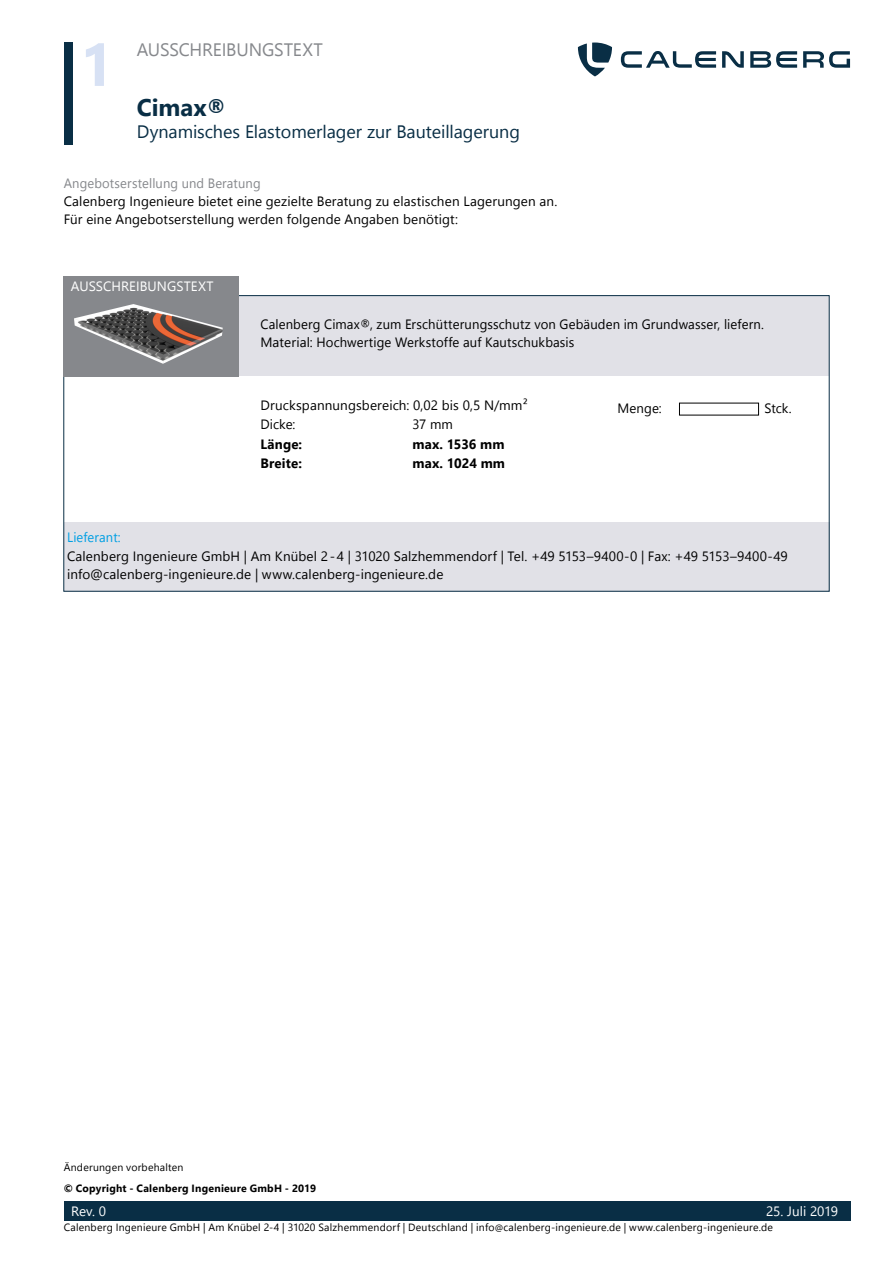
<style>
.page{position:relative;width:893px;height:1263px;background:#fff}
.page>*{position:absolute;margin:0;border:0;box-sizing:border-box;transform-origin:0 0}
.t1{font:700 59.55px "Nirmala UI";color:#d7e1f4}
.t2{font:700 24px "Nirmala UI";color:#092e45}
.t3{font:18px "Nirmala UI";letter-spacing:-.005em;color:#092e45}
.t4{font:18px "Nirmala UI";letter-spacing:-.01em;color:#86888c}
.t5{font:13.5px/18px "Nirmala UI";letter-spacing:.01em;color:#000}
.t6{font:13.5px "Nirmala UI";letter-spacing:.005em;color:#fff}
.t7{font:700 13.5px "Nirmala UI";letter-spacing:.01em;color:#000}
.t8{font:13.5px "Nirmala UI";letter-spacing:.015em;color:#86888c;scale:.96 1}
.t9{font:13.5px "Nirmala UI";letter-spacing:.01em;color:#009fe3;scale:.96 1}
.t10{font:10.5px "Nirmala UI";letter-spacing:.02em;color:#000}
.t11{font:700 10.5px "Nirmala UI";letter-spacing:.02em;color:#000}
.s1{font-size:9px}
</style>
<div class="page">
<div style="left:64px;top:43px;width:8px;height:102px;background:#092e45"></div>
<svg style="left:621px;top:51px;width:229px;height:17px"></svg>
<svg style="left:578px;top:43px;width:34px;height:33px"></svg>
<div style="left:64px;top:522px;width:766px;height:70px;background:#e1e1e7"></div>
<div style="left:64px;top:1201px;width:786px;height:19px;background:#092e45"></div>
<div style="left:64px;top:296px;width:765px;height:80px;background:#e1e1e7"></div>
<div style="left:63px;top:276px;width:176px;height:100px;background:#86888c"></div>
<img style="left:74px;top:304px;width:149px;height:60px">
<h1 class="t1" style="left:80px;top:16px;width:36px">1</h1>
<h3 class="t4" style="left:137px;top:35px;width:187px">AUSSCHREIBUNGSTEXT</h3>
<h2 class="t2" style="left:137px;top:88px;width:91px">Cimax®</h2>
<h3 class="t3" style="left:137px;top:117px;width:385px">Dynamisches Elastomerlager zur Bauteillagerung</h3>
<p class="t8" style="left:64px;top:173px;width:207px">Angebotserstellung und Beratung</p>
<p class="t5" style="left:64px;top:192px;width:495px">Calenberg Ingenieure bietet eine gezielte Beratung zu elastischen Lagerungen an.<br>Für eine Angebotserstellung werden folgende Angaben benötigt:</p>
<p class="t6" style="left:71px;top:275px;width:144px">AUSSCHREIBUNGSTEXT</p>
<p class="t9" style="left:67px;top:526px;width:57px">Lieferant:</p>
<p class="t5" style="left:260px;top:314px;width:505px">Calenberg Cimax®, zum Erschütterungsschutz von Gebäuden im Grundwasser, liefern.<br>Material: Hochwertige Werkstoffe auf Kautschukbasis</p>
<p class="t5" style="left:260px;top:395px;width:269px">Druckspannungsbereich: 0,02 bis 0,5 N/mm²</p>
<p class="t5" style="left:617px;top:399px;width:46px">Menge:</p>
<p class="t5" style="left:764px;top:399px;width:29px">Stck.</p>
<p class="t5" style="left:260px;top:414px;width:36px">Dicke:</p>
<p class="t5" style="left:412px;top:414px;width:42px">37 mm</p>
<p class="t7" style="left:260px;top:433px;width:43px">Länge:</p>
<p class="t7" style="left:412px;top:433px;width:94px">max. 1536 mm</p>
<p class="t7" style="left:260px;top:452px;width:43px">Breite:</p>
<p class="t7" style="left:412px;top:452px;width:94px">max. 1024 mm</p>
<p class="t5" style="left:67px;top:546px;width:722px">Calenberg Ingenieure GmbH | Am Knübel 2-4 | 31020 Salzhemmendorf | Tel. +49 5153–9400-0 | Fax: +49 5153–9400-49 info@calenberg-ingenieure.de | www.calenberg-ingenieure.de</p>
<p class="t10" style="left:64px;top:1158px;width:121px">Änderungen vorbehalten</p>
<p class="t11" style="left:64px;top:1179px;width:254px">© Copyright - Calenberg Ingenieure GmbH - 2019</p>
<p class="t10" style="left:64px;top:1219px;width:711px">Calenberg Ingenieure GmbH | Am Knübel 2-4 | 31020 Salzhemmendorf | Deutschland | info<span class="s1">@</span>calenberg-ingenieure.de | www.calenberg-ingenieure.de</p>
<p class="t6" style="left:71px;top:1200px;width:37px">Rev. 0</p>
<p class="t6" style="left:766px;top:1200px;width:74px">25. Juli 2019</p>
</div>
